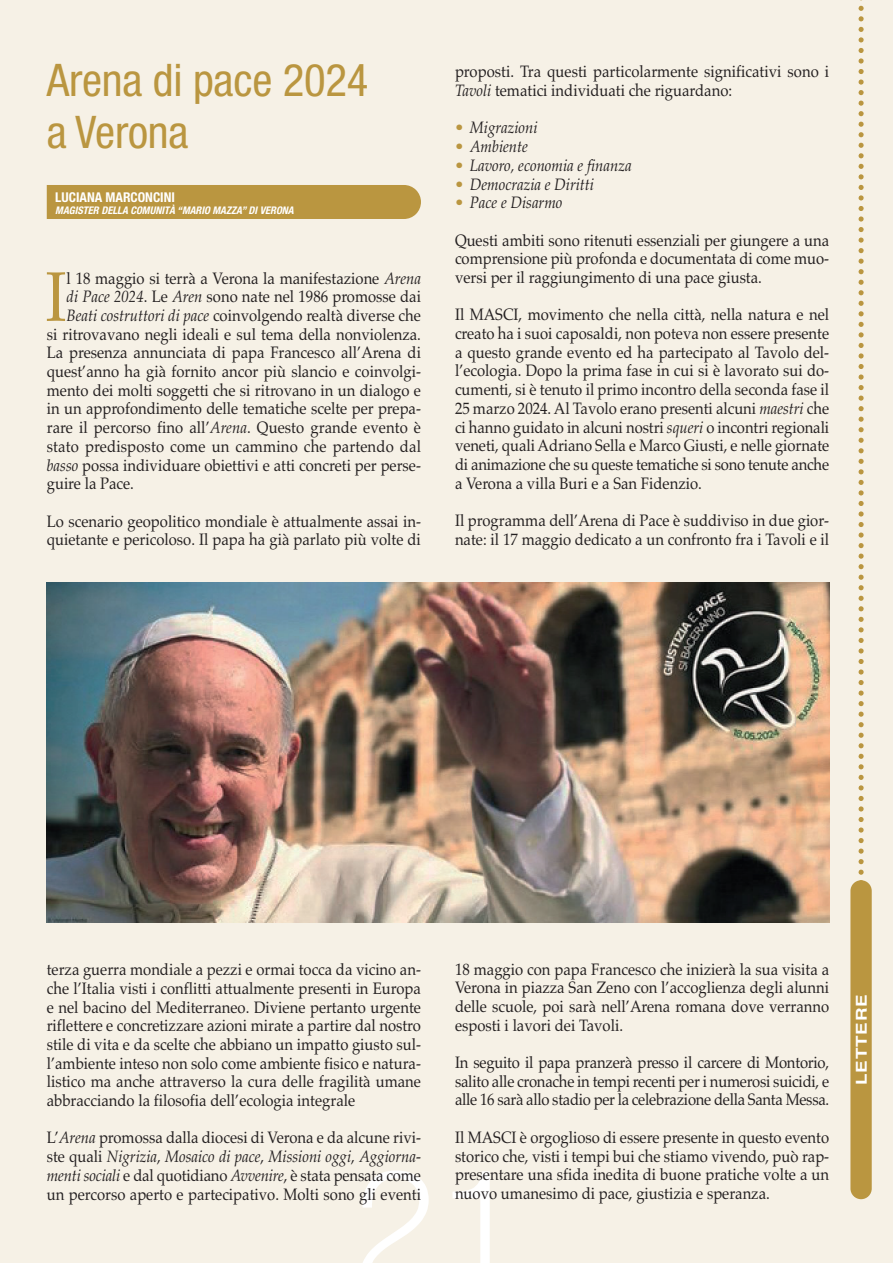
<style>
.page{position:relative;width:893px;height:1263px;background:#f6f1e6}
.page>*{position:absolute;margin:0;border:0;box-sizing:border-box;transform-origin:0 0}
.t1{font:70.2px "Palatino";color:#ba9640;scale:.9 1}
.t2{font:condensed 45px/52.5px "Helvetica Neue";letter-spacing:-.005em;color:#ba9640}
.t3{font:16.5px/18.8px "Palatino";color:#231f20;text-align:justify;scale:.9 1}
.t4{font:italic 16.5px "Palatino";color:#231f20;scale:.9 1}
.t5{font:700 15px "Helvetica";letter-spacing:.05em;color:#fff;scale:1.25 1}
.t6{font:700 condensed 13.5px "Helvetica Neue";color:#fff}
.t7{font:italic 700 condensed 10.5px "Helvetica Neue";color:#fff}
.s1{font-style:italic}
.s2{color:#ba9640}
</style>
<div class="page">
<svg style="left:858px;top:0;width:6px;height:880px"></svg>
<div style="left:850px;top:880px;width:22px;height:319px;background:#ba9640;border-radius:11px"></div>
<div style="left:47px;top:185px;width:374px;height:34px;background:#ba9640"></div>
<img style="left:47px;top:583px;width:782px;height:340px">
<h2 class="t2" style="left:47px;top:58px;width:323px">Arena di pace 2024 a Verona</h2>
<p class="t6" style="left:55px;top:192px;width:121px">LUCIANA MARCONCINI</p>
<p class="t7" style="left:55px;top:206px;width:240px">MAGISTER DELLA COMUNITÀ “MARIO MAZZA” DIVERONA</p>
<h1 class="t1" style="left:45px;top:270px;width:25px">I</h1>
<p class="t3" style="left:67px;top:270px;width:395px">l 18 maggio si terrà a Verona la manifestazione <span class="s1">Arena</span></p>
<p class="t3" style="left:67px;top:289px;width:395px"><span class="s1">di Pace 2024</span>. Le <span class="s1">Aren</span> sono nate nel 1986 promosse dai</p>
<p class="t3" style="left:67px;top:308px;width:395px"><span class="s1">Beati costruttori di pace</span> coinvolgendo realtà diverse che</p>
<p class="t3" style="left:47px;top:327px;width:417px">si ritrovavano negli ideali e sul tema della nonviolenza.</p>
<p class="t3" style="left:47px;top:345px;width:417px">La presenza annunciata di papa Francesco all’Arena di</p>
<p class="t3" style="left:47px;top:364px;width:417px">quest’anno ha già fornito ancor più slancio e coinvolgi-</p>
<p class="t3" style="left:47px;top:383px;width:417px">mento dei molti soggetti che si ritrovano in un dialogo e</p>
<p class="t3" style="left:47px;top:401px;width:417px">in un approfondimento delle tematiche scelte per prepa-</p>
<p class="t3" style="left:47px;top:420px;width:417px">rare il percorso fino all’<span class="s1">Arena</span>. Questo grande evento è</p>
<p class="t3" style="left:47px;top:439px;width:417px">stato predisposto come un cammino che partendo dal</p>
<p class="t3" style="left:47px;top:457px;width:417px"><span class="s1">basso</span> possa individuare obiettivi e atti concreti per perse-</p>
<p class="t3" style="left:47px;top:476px;width:98px">guire la Pace.</p>
<p class="t3" style="left:47px;top:513px;width:417px">Lo scenario geopolitico mondiale è attualmente assai in&shy;quietante e pericoloso. Il papa ha già parlato più volte di</p>
<p class="t3" style="left:455px;top:64px;width:417px">proposti. Tra questi particolarmente significativi sono i<br><span class="s1">Tavoli</span> tematici individuati che riguardano:</p>
<p class="t4" style="left:455px;top:121px;width:93px"><span class="s2">•</span> Migrazioni</p>
<p class="t4" style="left:455px;top:140px;width:82px"><span class="s2">•</span> Ambiente</p>
<p class="t4" style="left:455px;top:159px;width:198px"><span class="s2">•</span> Lavoro, economia e finanza</p>
<p class="t4" style="left:455px;top:177px;width:156px"><span class="s2">•</span> Democrazia e Diritti</p>
<p class="t4" style="left:455px;top:196px;width:121px"><span class="s2">•</span> Pace e Disarmo</p>
<p class="t3" style="left:455px;top:232px;width:417px">Questi ambiti sono ritenuti essenziali per giungere a una comprensione più profonda e documentata di come muo&shy;versi per il raggiungimento di una pace giusta.</p>
<p class="t3" style="left:455px;top:307px;width:417px">Il MASCI, movimento che nella città, nella natura e nel creato ha i suoi caposaldi, non poteva non essere presente a questo grande evento ed ha partecipato al Tavolo del&shy;l’ecologia. Dopo la prima fase in cui si è lavorato sui do&shy;cumenti, si è tenuto il primo incontro della seconda fase il 25 marzo 2024. Al Tavolo erano presenti alcuni <span class="s1">maestri</span> che ci hanno guidato in alcuni nostri <span class="s1">squeri</span> o incontri regionali veneti, quali Adriano Sella e Marco Giusti, e nelle giornate di animazione che su queste tematiche si sono tenute anche a Verona a villa Buri e a San Fidenzio.</p>
<p class="t3" style="left:455px;top:513px;width:417px">Il programma dell’Arena di Pace è suddiviso in due gior&shy;nate: il 17 maggio dedicato a un confronto fra i Tavoli e il</p>
<p class="t3" style="left:47px;top:962px;width:417px">terza guerra mondiale a pezzi e ormai tocca da vicino an&shy;che l’Italia visti i conflitti attualmente presenti in Europa e nel bacino del Mediterraneo. Diviene pertanto urgente riflettere e concretizzare azioni mirate a partire dal nostro stile di vita e da scelte che abbiano un impatto giusto sul&shy;l’ambiente inteso non solo come ambiente fisico e natura&shy;listico ma anche attraverso la cura delle fragilità umane abbracciando la filosofia dell’ecologia integrale</p>
<p class="t3" style="left:47px;top:1130px;width:417px">L’<span class="s1">Arena</span> promossa dalla diocesi di Verona e da alcune rivi&shy;ste quali <span class="s1">Nigrizia</span>, <span class="s1">Mosaico di pace</span>, <span class="s1">Missioni oggi</span>, <span class="s1">Aggiorna&shy;menti sociali</span> e dal quotidiano <span class="s1">Avvenire</span>, è stata pensata come un percorso aperto e partecipativo. Molti sono gli eventi</p>
<p class="t3" style="left:455px;top:961px;width:417px">18 maggio con papa Francesco che inizierà la sua visita a Verona in piazza San Zeno con l’accoglienza degli alunni delle scuole, poi sarà nell’Arena romana dove verranno esposti i lavori dei Tavoli.</p>
<p class="t3" style="left:455px;top:1055px;width:417px">In seguito il papa pranzerà presso il carcere di Montorio, salito alle cronache in tempi recenti per i numerosi suicidi, e alle 16 sarà allo stadio per la celebrazione della Santa Messa.</p>
<p class="t3" style="left:455px;top:1130px;width:417px">Il MASCI è orgoglioso di essere presente in questo evento storico che, visti i tempi bui che stiamo vivendo, può rap&shy;presentare una sfida inedita di buone pratiche volte a un nuovo umanesimo di pace, giustizia e speranza.</p>
<p class="t5" style="left:853px;top:1085px;width:74px;rotate:-90deg">LETTERE</p>
</div>
